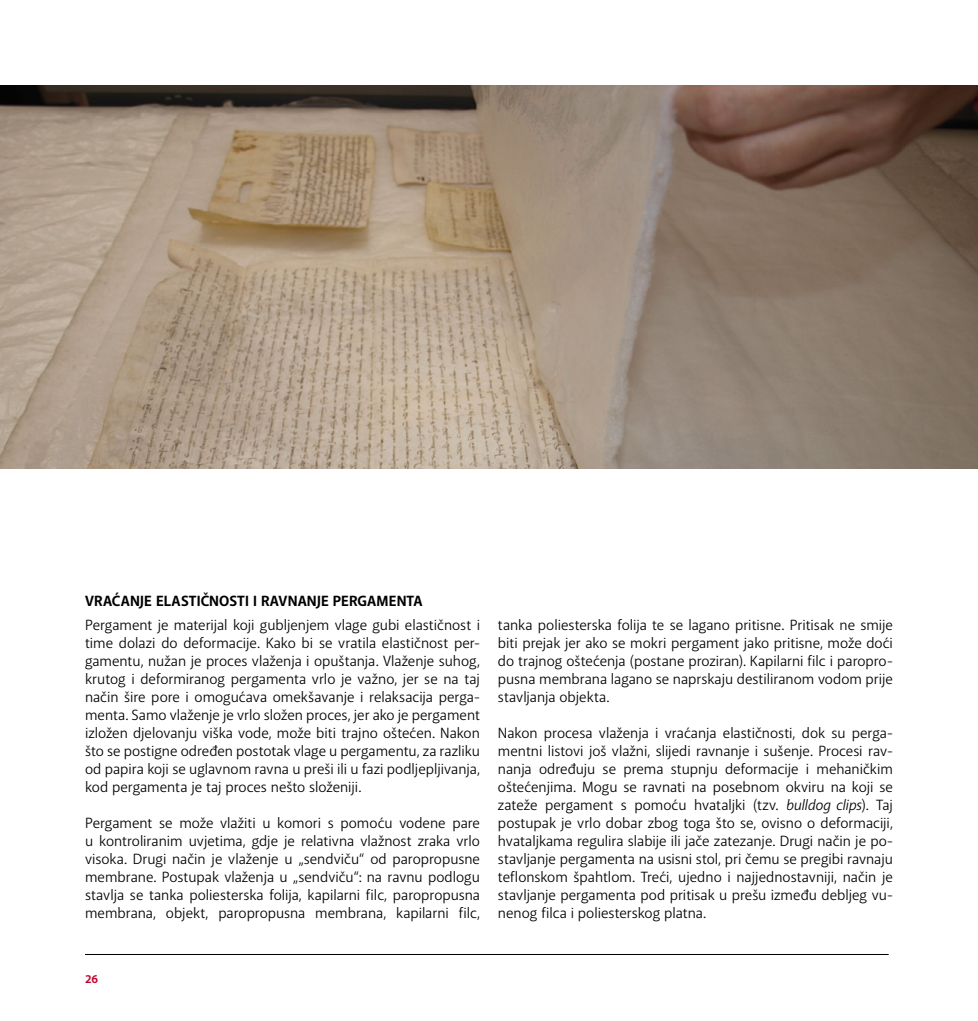
<style>
.page{position:relative;width:978px;height:1021px;background:#fff}
.page>*{position:absolute;margin:0;border:0;box-sizing:border-box;transform-origin:0 0}
.t1{font:15px/18px "Akagi Pro";color:#000;text-align:justify}
.t2{font:700 15px "Akagi Pro";letter-spacing:.005em;color:#000}
.t3{font:700 12px "Akagi Pro";color:#c00630}
.s1{font-style:italic}
</style>
<div class="page">
<hr style="left:85px;top:954px;width:804px;height:1px;background:#000">
<img style="left:0;top:85px;width:978px;height:383px">
<p class="t2" style="left:85px;top:591px;width:339px">VRAĆANJE ELASTIČNOSTI I RAVNANJE PERGAMENTA</p>
<p class="t1" style="left:85px;top:616px;width:396px">Pergament je materijal koji gubljenjem vlage gubi elastičnost i time dolazi do deformacije. Kako bi se vratila elastičnost per&shy;gamentu, nužan je proces vlaženja i opuštanja. Vlaženje suhog, krutog i deformiranog pergamenta vrlo je važno, jer se na taj način šire pore i omogućava omekšavanje i relaksacija perga&shy;menta. Samo vlaženje je vrlo složen proces, jer ako je pergament izložen djelovanju viška vode, može biti trajno oštećen. Nakon što se postigne određen postotak vlage u pergamentu, za razliku od papira koji se uglavnom ravna u preši ili u fazi podljepljivanja, kod pergamenta je taj proces nešto složeniji.</p>
<p class="t1" style="left:85px;top:814px;width:396px">Pergament se može vlažiti u komori s pomoću vodene pare u kontroliranim uvjetima, gdje je relativna vlažnost zraka vrlo visoka. Drugi način je vlaženje u „sendviču“ od paropropusne membrane. Postupak vlaženja u „sendviču“: na ravnu podlogu stavlja se tanka poliesterska folija, kapilarni filc, paropropusna membrana, objekt, paropropusna membrana, kapilarni filc,</p>
<p class="t1" style="left:498px;top:616px;width:396px">tanka poliesterska folija te se lagano pritisne. Pritisak ne smije biti prejak jer ako se mokri pergament jako pritisne, može doći do trajnog oštećenja (postane proziran). Kapilarni filc i paropro&shy;pusna membrana lagano se naprskaju destiliranom vodom prije stavljanja objekta.</p>
<p class="t1" style="left:498px;top:724px;width:396px">Nakon procesa vlaženja i vraćanja elastičnosti, dok su perga&shy;mentni listovi još vlažni, slijedi ravnanje i sušenje. Procesi rav&shy;nanja određuju se prema stupnju deformacije i mehaničkim oštećenjima. Mogu se ravnati na posebnom okviru na koji se zateže pergament s pomoću hvataljki (tzv. <span class="s1">bulldog clips</span>). Taj postupak je vrlo dobar zbog toga što se, ovisno o deformaciji, hvataljkama regulira slabije ili jače zatezanje. Drugi način je po&shy;stavljanje pergamenta na usisni stol, pri čemu se pregibi ravnaju teflonskom špahtlom. Treći, ujedno i najjednostavniji, način je stavljanje pergamenta pod pritisak u prešu između debljeg vu&shy;nenog filca i poliesterskog platna.</p>
<p class="t3" style="left:85px;top:971px;width:15px">26</p>
</div>
